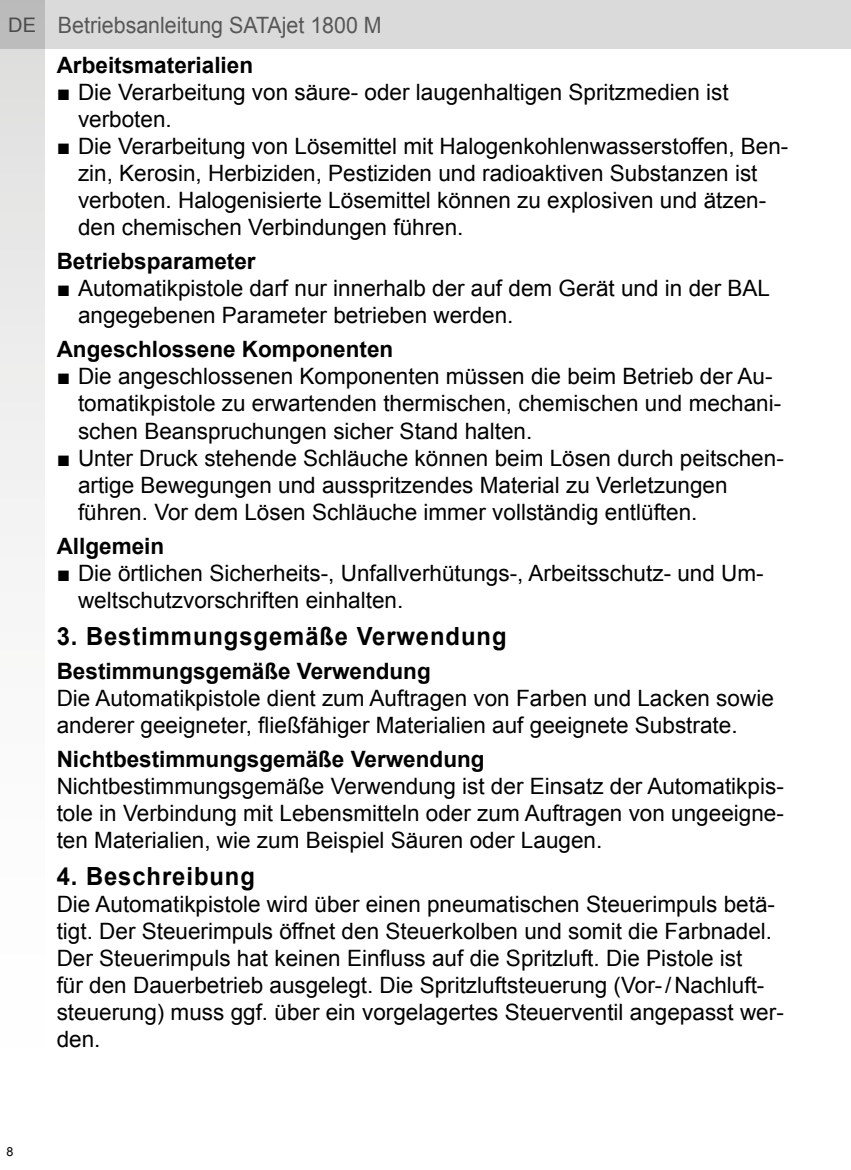
<style>
.page{position:relative;width:851px;height:1170px;background:#fff}
.page>*{position:absolute;margin:0;border:0;box-sizing:border-box;transform-origin:0 0}
.t1{font:700 25px "Arial";letter-spacing:.04em;color:#000;scale:.95 1}
.t2{font:22.5px/27px "Arial";color:#000}
.t3{font:700 22.5px "Arial";color:#000}
.t4{font:22.5px/40.5px "Arial";color:#575756;scale:.95 1}
.t5{font:12.5px "Arial";color:#000}
.s1{font-size:20px}
.s2{font-weight:700;color:#000}
</style>
<div class="page">
<div style="left:0;top:0;width:850px;height:49px;background:#dadada"></div>
<svg style="left:0;top:0;width:44px;height:555px"></svg>
<p class="t4" style="left:57px;top:5px;width:343px;text-indent:-48px"><span class="s1">DE</span> Betriebsanleitung SATAjet 1800 M<br><span class="s2">Arbeitsmaterialien</span></p>
<p class="t2" style="left:78px;top:79px;width:652px;text-indent:-21px">■ Die Verarbeitung von säure- oder laugenhaltigen Spritzmedien ist verboten.</p>
<p class="t2" style="left:78px;top:133px;width:711px;text-indent:-21px">■ Die Verarbeitung von Lösemittel mit Halogenkohlenwasserstoffen, Ben&shy;zin, Kerosin, Herbiziden, Pestiziden und radioaktiven Substanzen ist verboten. Halogenisierte Lösemittel können zu explosiven und ätzen&shy;den chemischen Verbindungen führen.</p>
<p class="t3" style="left:57px;top:246px;width:200px">Betriebsparameter</p>
<p class="t2" style="left:78px;top:275px;width:693px;text-indent:-21px">■ Automatikpistole darf nur innerhalb der auf dem Gerät und in der BAL angegebenen Parameter betrieben werden.</p>
<p class="t3" style="left:57px;top:334px;width:338px">Angeschlossene Komponenten</p>
<p class="t2" style="left:78px;top:363px;width:704px;text-indent:-21px">■ Die angeschlossenen Komponenten müssen die beim Betrieb der Au&shy;tomatikpistole zu erwartenden thermischen, chemischen und mechani&shy;schen Beanspruchungen sicher Stand halten.</p>
<p class="t2" style="left:78px;top:444px;width:707px;text-indent:-21px">■ Unter Druck stehende Schläuche können beim Lösen durch peitschen&shy;artige Bewegungen und ausspritzendes Material zu Verletzungen führen. Vor dem Lösen Schläuche immer vollständig entlüften.</p>
<p class="t3" style="left:57px;top:530px;width:109px">Allgemein</p>
<p class="t2" style="left:78px;top:559px;width:687px;text-indent:-21px">■ Die örtlichen Sicherheits-, Unfallverhütungs-, Arbeitsschutz- und Um&shy;weltschutzvorschriften einhalten.</p>
<p class="t1" style="left:57px;top:619px;width:475px">3. Bestimmungsgemäße Verwendung</p>
<p class="t3" style="left:57px;top:656px;width:375px">Bestimmungsgemäße Verwendung</p>
<p class="t2" style="left:57px;top:684px;width:718px">Die Automatikpistole dient zum Auftragen von Farben und Lacken sowie anderer geeigneter, fließfähiger Materialien auf geeignete Substrate.</p>
<p class="t3" style="left:57px;top:744px;width:429px">Nichtbestimmungsgemäße Verwendung</p>
<p class="t2" style="left:57px;top:772px;width:728px;text-align:justify">Nichtbestimmungsgemäße Verwendung ist der Einsatz der Automatikpis&shy;tole in Verbindung mit Lebensmitteln oder zum Auftragen von ungeeigne&shy;ten Materialien, wie zum Beispiel Säuren oder Laugen.</p>
<p class="t1" style="left:57px;top:859px;width:210px">4. Beschreibung</p>
<p class="t2" style="left:57px;top:891px;width:728px">Die Automatikpistole wird über einen pneumatischen Steuerimpuls betä&shy;tigt. Der Steuerimpuls öffnet den Steuerkolben und somit die Farbnadel.<br>Der Steuerimpuls hat keinen Einfluss auf die Spritzluft. Die Pistole ist<br>für den Dauerbetrieb ausgelegt. Die Spritzluftsteuerung (Vor-/Nachluft&shy;steuerung) muss ggf. über ein vorgelagertes Steuerventil angepasst wer&shy;den.</p>
<p class="t5" style="left:6px;top:1143px;width:8px">8</p>
</div>
